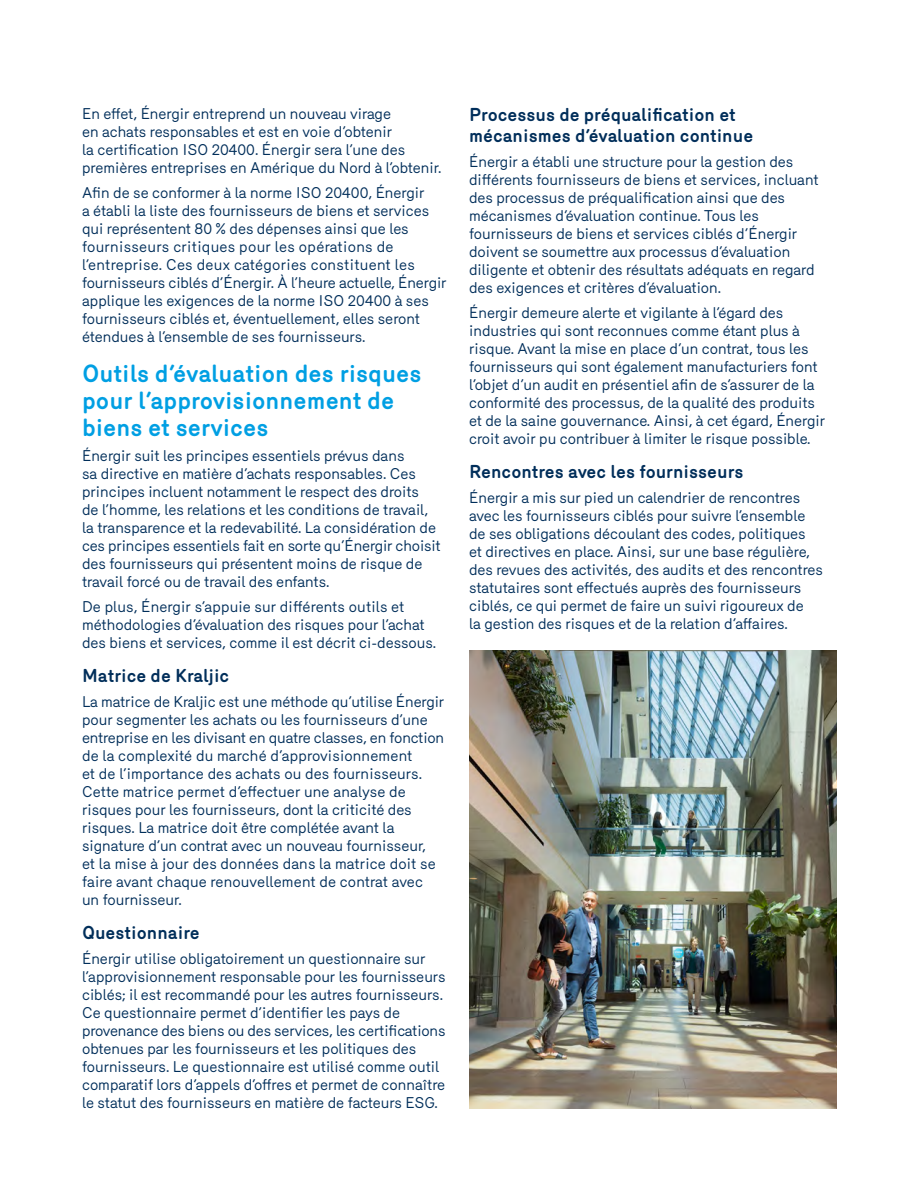
<style>
.page{position:relative;width:918px;height:1188px;background:#fff}
.page>*{position:absolute;margin:0;border:0;box-sizing:border-box;transform-origin:0 0}
.t1{font:700 24px/27px "Merkury";color:#009fe3}
.t2{font:700 18px/21px "Merkury";color:#002e5a}
.t3{font:15px/18px "Merkury";color:#002e5a}
</style>
<div class="page">
<img style="left:469px;top:650px;width:368px;height:458px">
<p class="t3" style="left:82px;top:103px;width:361px">En effet, Énergir entreprend un nouveau virage<br>en achats responsables et est en voie d’obtenir<br>la certification ISO 20400. Énergir sera l’une des premières entreprises en Amérique du Nord à l’obtenir.</p>
<p class="t3" style="left:82px;top:182px;width:366px">Afin de se conformer à la norme ISO 20400, Énergir<br>a établi la liste des fournisseurs de biens et services qui représentent 80 % des dépenses ainsi que les fournisseurs critiques pour les opérations de l’entreprise. Ces deux catégories constituent les fournisseurs ciblés d’Énergir. À l’heure actuelle, Énergir applique les exigences de la norme ISO 20400 à ses fournisseurs ciblés et, éventuellement, elles seront étendues à l’ensemble de ses fournisseurs.</p>
<h1 class="t1" style="left:82px;top:358px;width:341px">Outils d’évaluation des risques pour l’approvisionnement de biens et services</h1>
<p class="t3" style="left:82px;top:445px;width:360px">Énergir suit les principes essentiels prévus dans<br>sa directive en matière d’achats responsables. Ces principes incluent notamment le respect des droits<br>de l’homme, les relations et les conditions de travail, la transparence et la redevabilité. La considération de ces principes essentiels fait en sorte qu’Énergir choisit des fournisseurs qui présentent moins de risque de travail forcé ou de travail des enfants.</p>
<p class="t3" style="left:82px;top:596px;width:356px">De plus, Énergir s’appuie sur différents outils et méthodologies d’évaluation des risques pour l’achat des biens et services, comme il est décrit ci-dessous.</p>
<p class="t2" style="left:82px;top:664px;width:149px">Matrice de Kraljic</p>
<p class="t3" style="left:82px;top:691px;width:364px">La matrice de Kraljic est une méthode qu’utilise Énergir pour segmenter les achats ou les fournisseurs d’une entreprise en les divisant en quatre classes, en fonction de la complexité du marché d’approvisionnement<br>et de l’importance des achats ou des fournisseurs.<br>Cette matrice permet d’effectuer une analyse de risques pour les fournisseurs, dont la criticité des risques. La matrice doit être complétée avant la signature d’un contrat avec un nouveau fournisseur,<br>et la mise à jour des données dans la matrice doit se faire avant chaque renouvellement de contrat avec<br>un fournisseur.</p>
<p class="t2" style="left:82px;top:921px;width:119px">Questionnaire</p>
<p class="t3" style="left:82px;top:948px;width:365px">Énergir utilise obligatoirement un questionnaire sur l’approvisionnement responsable pour les fournisseurs ciblés; il est recommandé pour les autres fournisseurs.<br>Ce questionnaire permet d’identifier les pays de provenance des biens ou des services, les certifications obtenues par les fournisseurs et les politiques des fournisseurs. Le questionnaire est utilisé comme outil comparatif lors d’appels d’offres et permet de connaître le statut des fournisseurs en matière de facteurs ESG.</p>
<p class="t2" style="left:469px;top:103px;width:286px">Processus de préqualification et mécanismes d’évaluation continue</p>
<p class="t3" style="left:469px;top:151px;width:351px">Énergir a établi une structure pour la gestion des différents fournisseurs de biens et services, incluant des processus de préqualification ainsi que des mécanismes d’évaluation continue. Tous les fournisseurs de biens et services ciblés d’Énergir doivent se soumettre aux processus d’évaluation diligente et obtenir des résultats adéquats en regard des exigences et critères d’évaluation.</p>
<p class="t3" style="left:469px;top:302px;width:358px">Énergir demeure alerte et vigilante à l’égard des industries qui sont reconnues comme étant plus à risque. Avant la mise en place d’un contrat, tous les fournisseurs qui sont également manufacturiers font l’objet d’un audit en présentiel afin de s’assurer de la conformité des processus, de la qualité des produits et de la saine gouvernance. Ainsi, à cet égard, Énergir croit avoir pu contribuer à limiter le risque possible.</p>
<p class="t2" style="left:469px;top:460px;width:276px">Rencontres avec les fournisseurs</p>
<p class="t3" style="left:469px;top:487px;width:355px">Énergir a mis sur pied un calendrier de rencontres avec les fournisseurs ciblés pour suivre l’ensemble de ses obligations découlant des codes, politiques<br>et directives en place. Ainsi, sur une base régulière, des revues des activités, des audits et des rencontres statutaires sont effectués auprès des fournisseurs ciblés, ce qui permet de faire un suivi rigoureux de<br>la gestion des risques et de la relation d’affaires.</p>
</div>
